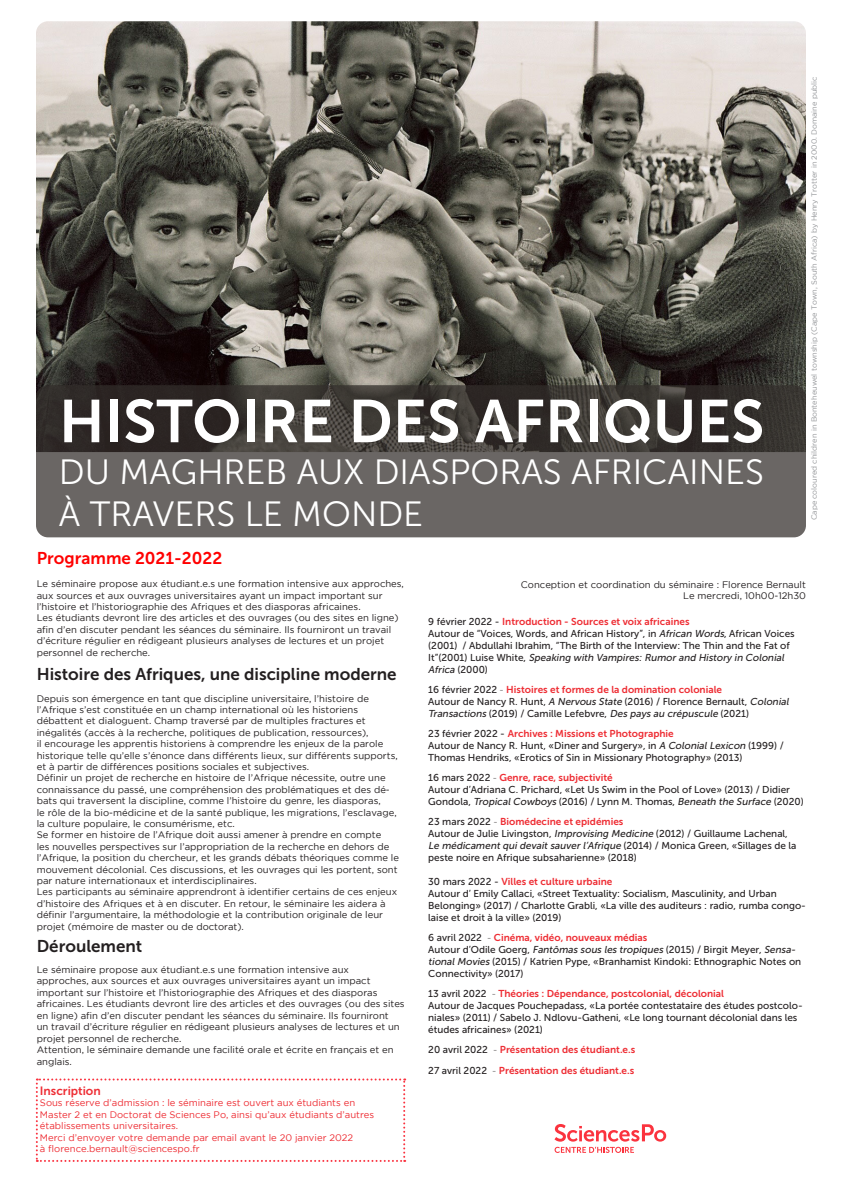
<style>
.page{position:relative;width:842px;height:1191px;background:#fff}
.page>*{position:absolute;margin:0;border:0;box-sizing:border-box;transform-origin:0 0}
.t1{font:60px "Museo Sans 700";color:#fff}
.t2{font:35px/42px "Museo Sans 300";color:#fff}
.t3{font:17px "Museo Sans 700";color:#231f20}
.t4{font:17px "Museo Sans 700";color:#f00}
.t5{font:12px "Museo Sans 700";color:#ee2d34}
.t6{font:10px/12px "Museo Sans 500";color:#231f20}
.t7{font:10px "Museo Sans 700";color:#ee2d34}
.t8{font:9.5px/11.4px "Gotham";color:#231f20}
.t9{font:9.5px/11.4px "Gotham";color:#ee2d34}
.t10{font:7.5px "Gotham";color:#939598}
.s1{font-family:"Museo Sans 500";color:#231f20}
.s2{font-style:italic}
.s3{font-family:"Museo Sans 100";color:#231f20}
.s4{font-family:"Museo Sans 700";color:#ee2d34}
</style>
<div class="page">
<svg style="left:554px;top:1124px;width:112px;height:28px"></svg>
<img style="left:36px;top:21px;width:770px;height:373px">
<svg style="left:36px;top:385px;width:770px;height:152px;background:#544f4d"></svg>
<svg style="left:36px;top:1078px;width:369px;height:83px"></svg>
<p class="t1" style="left:59px;top:388px;width:707px">HISTOIRE DES AFRIQUES</p>
<p class="t2" style="left:59px;top:451px;width:707px">DU MAGHREB AUX DIASPORAS AFRICAINES<br>À TRAVERS LE MONDE</p>
<p class="t10" style="left:810px;top:520px;width:445px;rotate:-90deg">Cape coloured children in Bonteheuwel township (Cape Town, South Africa) by Henry Trotter in 2000. Domaine public</p>
<p class="t4" style="left:37px;top:549px;width:187px">Programme 2021-2022</p>
<p class="t8" style="left:37px;top:578px;width:369px">Le séminaire propose aux étudiant.e.s une formation intensive aux approches, aux sources et aux ouvrages universitaires ayant un impact important sur l’histoire et l’historiographie des Afriques et des diasporas africaines.<br>Les étudiants devront lire des articles et des ouvrages (ou des sites en ligne) afin d’en discuter pendant les séances du séminaire. Ils fourniront un travail d’écriture régulier en rédigeant plusieurs analyses de lectures et un projet personnel de recherche.</p>
<p class="t3" style="left:37px;top:665px;width:361px">Histoire des Afriques, une discipline moderne</p>
<p class="t8" style="left:37px;top:692px;width:362px">Depuis son émergence en tant que discipline universitaire, l’histoire de l’Afrique s’est constituée en un champ international où les historiens débattent et dialoguent. Champ traversé par de multiples fractures et inégalités (accès à la recherche, politiques de publication, ressources),<br>il encourage les apprentis historiens à comprendre les enjeux de la parole historique telle qu’elle s’énonce dans différents lieux, sur différents supports, et à partir de différences positions sociales et subjectives.</p>
<p class="t8" style="left:37px;top:772px;width:361px">Définir un projet de recherche en histoire de l’Afrique nécessite, outre une connaissance du passé, une compréhension des problématiques et des dé&shy;bats qui traversent la discipline, comme l’histoire du genre, les diasporas,<br>le rôle de la bio-médicine et de la santé publique, les migrations, l’esclavage, la culture populaire, le consumérisme, etc.</p>
<p class="t8" style="left:37px;top:829px;width:364px">Se former en histoire de l’Afrique doit aussi amener à prendre en compte<br>les nouvelles perspectives sur l’appropriation de la recherche en dehors de l’Afrique, la position du chercheur, et les grands débats théoriques comme le mouvement décolonial. Ces discussions, et les ouvrages qui les portent, sont par nature internationaux et interdisciplinaires.<br>Les participants au séminaire apprendront à identifier certains de ces enjeux d’histoire des Afriques et à en discuter. En retour, le séminaire les aidera à définir l’argumentaire, la méthodologie et la contribution originale de leur projet (mémoire de master ou de doctorat).</p>
<p class="t3" style="left:37px;top:936px;width:107px">Déroulement</p>
<p class="t8" style="left:37px;top:963px;width:369px">Le séminaire propose aux étudiant.e.s une formation intensive aux<br>approches, aux sources et aux ouvrages universitaires ayant un impact important sur l’histoire et l’historiographie des Afriques et des diasporas africaines. Les étudiants devront lire des articles et des ouvrages (ou des sites en ligne) afin d’en discuter pendant les séances du séminaire. Ils fourniront<br>un travail d’écriture régulier en rédigeant plusieurs analyses de lectures et un projet personnel de recherche.</p>
<p class="t8" style="left:37px;top:1044px;width:358px">Attention, le séminaire demande une facilité orale et écrite en français et en anglais.</p>
<p class="t5" style="left:40px;top:1084px;width:62px">Inscription</p>
<p class="t9" style="left:40px;top:1097px;width:336px">Sous réserve d’admission : le séminaire est ouvert aux étudiants en Master 2 et en Doctorat de Sciences Po, ainsi qu’aux étudiants d’autres établissements universitaires.<br>Merci d’envoyer votre demande par email avant le 20 janvier 2022<br>à florence.bernault@sciencespo.fr</p>
<p class="t8" style="left:521px;top:578px;width:287px">Conception et coordination du séminaire : Florence Bernault</p>
<p class="t8" style="left:683px;top:590px;width:124px">Le mercredi, 10h00-12h30</p>
<p class="t7" style="left:428px;top:616px;width:263px"><span class="s1">9 février 2022 -</span> Introduction - Sources et voix africaines</p>
<p class="t6" style="left:428px;top:628px;width:368px">Autour de “Voices, Words, and African History”, in <span class="s2">African Words</span>, African Voices (2001) / Abdullahi Ibrahim, “The Birth of the Interview: The Thin and the Fat of I t ” ( 2 0 0 1) L u i s e W h i t e , <span class="s2">Speaking with Vampires: Rumor and History in Colonial Africa</span> (2000)</p>
<p class="t7" style="left:428px;top:684px;width:295px"><span class="s1">16 février 2022</span> <span class="s3">-</span> Histoires et formes de la domination coloniale</p>
<p class="t6" style="left:428px;top:696px;width:364px">Autour de Nancy R. Hunt, <span class="s2">A Nervous State</span> (2016) / Florence Bernault, <span class="s2">Colonial<br>Transactions</span> (2019) / Camille Lefebvre, <span class="s2">Des pays au crépuscule</span> (2021)</p>
<p class="t6" style="left:428px;top:728px;width:357px">23 février 2022 - <span class="s4">Archives : Missions et Photographie<br></span>Autour de Nancy R. Hunt, «Diner and Surgery», in <span class="s2">A Colonial Lexicon</span> (1999) /<br>Thomas Hendriks, «Erotics of Sin in Missionary Photography» (2013)</p>
<p class="t7" style="left:428px;top:772px;width:186px"><span class="s1">16 mars 2022</span> <span class="s3">-</span> Genre, race, subjectivité</p>
<p class="t6" style="left:428px;top:784px;width:377px">Autour d’Adriana C. Prichard, «Let Us Swim in the Pool of Love» (2013) / Didier<br>Gondola, <span class="s2">Tropical Cowboys</span> (2016) / Lynn M. Thomas, <span class="s2">Beneath the Surface</span> (2020)</p>
<p class="t7" style="left:428px;top:816px;width:197px"><span class="s1">23 mars 2022</span> <span class="s3">-</span> Biomédecine et epidémies</p>
<p class="t6" style="left:428px;top:828px;width:370px">Autour de Julie Livingston, <span class="s2">Improvising Medicine</span> (2012) / Guillaume Lachenal,<br><span class="s2">Le médicament qui devait sauver l’Afrique</span> ( 2 0 14) / M o n i ca G re e n , « S i l la g es d e la peste noire en Afrique subsaharienne» (2018)</p>
<p class="t7" style="left:428px;top:876px;width:186px"><span class="s1">30 mars 2022 -</span> Villes et culture urbaine</p>
<p class="t6" style="left:428px;top:888px;width:379px">Autour d’ Emily Callaci, «Street Textuality: Socialism, Masculinity, and Urban<br>Belonging» (2017) / Charlotte Grabli, «La ville des auditeurs : radio, rumba congo&shy;laise et droit à la ville» (2019)</p>
<p class="t7" style="left:428px;top:932px;width:221px"><span class="s1">6 avril 2022</span> <span class="s3">-</span> Cinéma, vidéo, nouveaux médias</p>
<p class="t6" style="left:428px;top:944px;width:374px">Autour d’Odile Goerg, <span class="s2">Fantômas sous les tropiques</span> (2015) / Birgit Meyer, <span class="s2">Sensa&shy;tional Movies</span> (2015) / Katrien Pype, «Branhamist Kindoki: Ethnographic Notes on<br>Connectivity» (2017)</p>
<p class="t7" style="left:428px;top:988px;width:297px"><span class="s1">13 avril 2022</span> <span class="s3">-</span> Théories : Dépendance, postcolonial, décolonial</p>
<p class="t6" style="left:428px;top:1000px;width:376px">Autour de Jacques Pouchepadass, «La portée contestataire des études postcolo&shy;niales» (2011) / Sabelo J. Ndlovu-Gatheni, «Le long tournant décolonial dans les études africaines» (2021)</p>
<p class="t7" style="left:428px;top:1044px;width:208px"><span class="s1">20 avril 2022</span> <span class="s3">-</span> Présentation des étudiant.e.s</p>
<p class="t7" style="left:428px;top:1064px;width:207px"><span class="s1">27 avril 2022</span> <span class="s3">-</span> Présentation des étudiant.e.s</p>
</div>
